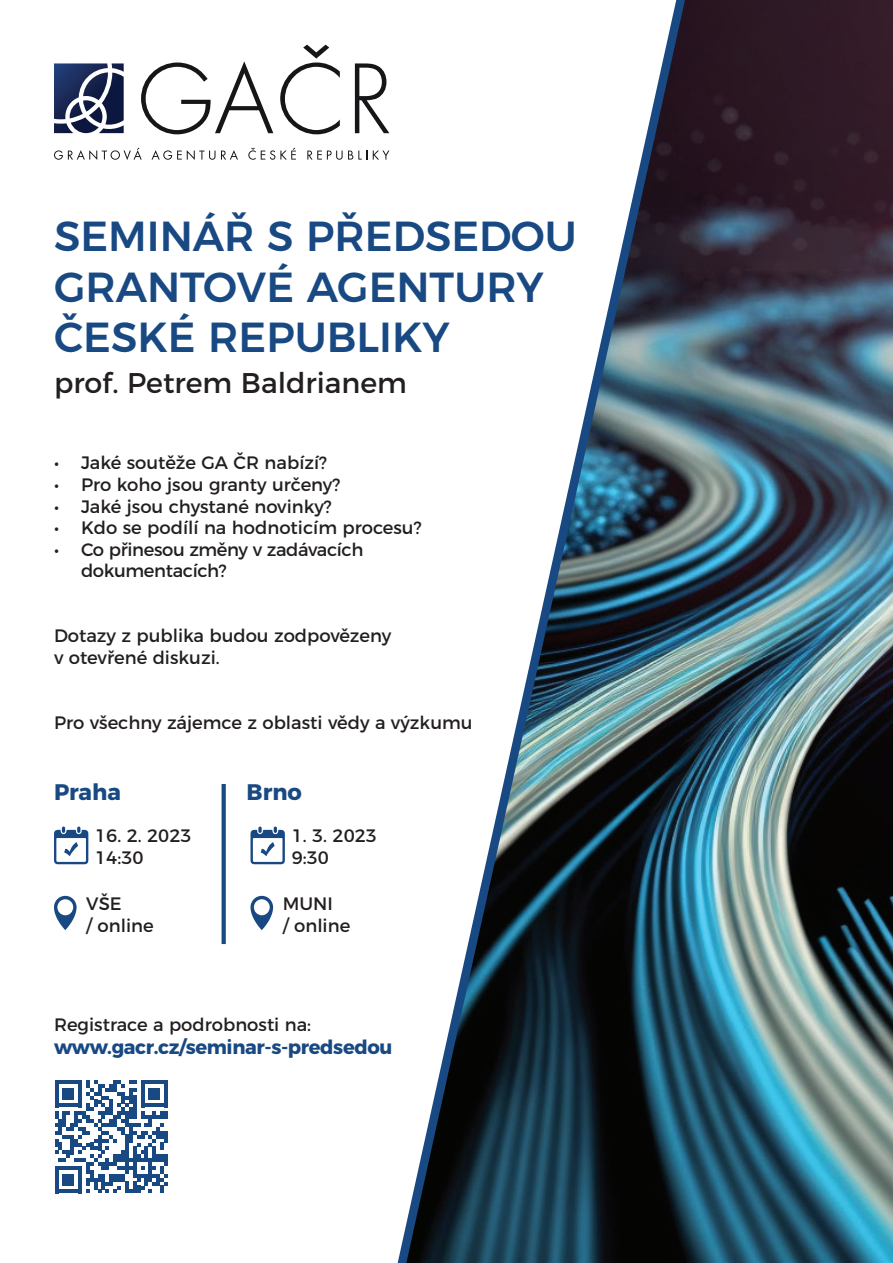
<style>
.page{position:relative;width:893px;height:1263px;background:#fff}
.page>*{position:absolute;margin:0;border:0;box-sizing:border-box;transform-origin:0 0}
.t1{font:500 42px/50.4px "Montserrat";color:#194983}
.t2{font:28.5px "Montserrat";color:#231f20}
.t3{font:700 22.5px "Montserrat";color:#194983}
.t4{font:700 19.5px "Montserrat";letter-spacing:-.02em;color:#194983}
.t5{font:18px/21.6px "Montserrat";color:#231f20}
.t6{font:18px/21.6px "Montserrat";letter-spacing:-.02em;color:#231f20}
</style>
<div class="page">
<img style="left:693px;top:0;width:200px;height:1263px">
<svg style="left:54px;top:63px;width:70px;height:70px"></svg>
<svg style="left:54px;top:148px;width:88px;height:12px"></svg>
<svg style="left:152px;top:150px;width:63px;height:10px"></svg>
<svg style="left:221px;top:150px;width:17px;height:10px"></svg>
<svg style="left:248px;top:148px;width:48px;height:12px"></svg>
<svg style="left:307px;top:151px;width:60px;height:9px"></svg>
<svg style="left:373px;top:151px;width:10px;height:9px"></svg>
<svg style="left:141px;top:61px;width:132px;height:73px"></svg>
<svg style="left:280px;top:45px;width:60px;height:89px"></svg>
<svg style="left:355px;top:63px;width:28px;height:70px"></svg>
<svg style="left:54px;top:826px;width:34px;height:38px"></svg>
<svg style="left:250px;top:826px;width:35px;height:38px"></svg>
<svg style="left:54px;top:896px;width:23px;height:34px"></svg>
<svg style="left:250px;top:896px;width:23px;height:34px"></svg>
<svg style="left:383px;top:0;width:310px;height:1263px"></svg>
<svg style="left:222px;top:784px;width:4px;height:160px"></svg>
<svg style="left:55px;top:1080px;width:113px;height:113px"></svg>
<p class="t1" style="left:54px;top:208px;width:524px">SEMINÁŘ S PŘEDSEDOU<br>GRANTOVÉ AGENTURY<br>ČESKÉ REPUBLIKY</p>
<p class="t2" style="left:54px;top:360px;width:354px">prof. Petrem Baldrianem</p>
<p class="t5" style="left:54px;top:451px;width:275px">• Jaké soutěže GA ČR nabízí?</p>
<p class="t5" style="left:54px;top:472px;width:288px">• Pro koho jsou granty určeny?</p>
<p class="t5" style="left:54px;top:494px;width:279px">• Jaké jsou chystané novinky?</p>
<p class="t5" style="left:54px;top:515px;width:369px">• Kdo se podílí na hodnoticím procesu?</p>
<p class="t6" style="left:81px;top:537px;width:284px;text-indent:-27px">• Co přinesou změny v zadávacích dokumentacích?</p>
<p class="t5" style="left:54px;top:623px;width:339px">Dotazy z publika budou zodpovězeny v otevřené diskuzi.</p>
<p class="t5" style="left:54px;top:710px;width:420px">Pro všechny zájemce z oblasti vědy a výzkumu</p>
<p class="t3" style="left:54px;top:773px;width:68px">Praha</p>
<p class="t3" style="left:247px;top:773px;width:57px">Brno</p>
<p class="t5" style="left:95px;top:823px;width:98px">16. 2. 2023</p>
<p class="t5" style="left:95px;top:845px;width:50px">14:30</p>
<p class="t5" style="left:292px;top:823px;width:87px">1. 3. 2023</p>
<p class="t5" style="left:292px;top:845px;width:39px">9:30</p>
<p class="t5" style="left:86px;top:892px;width:69px">VŠE<br>/ online</p>
<p class="t5" style="left:283px;top:892px;width:69px">MUNI<br>/ online</p>
<p class="t5" style="left:54px;top:1012px;width:259px">Registrace a podrobnosti na:</p>
<p class="t4" style="left:54px;top:1031px;width:340px">www.gacr.cz/seminar-s-predsedou</p>
</div>
